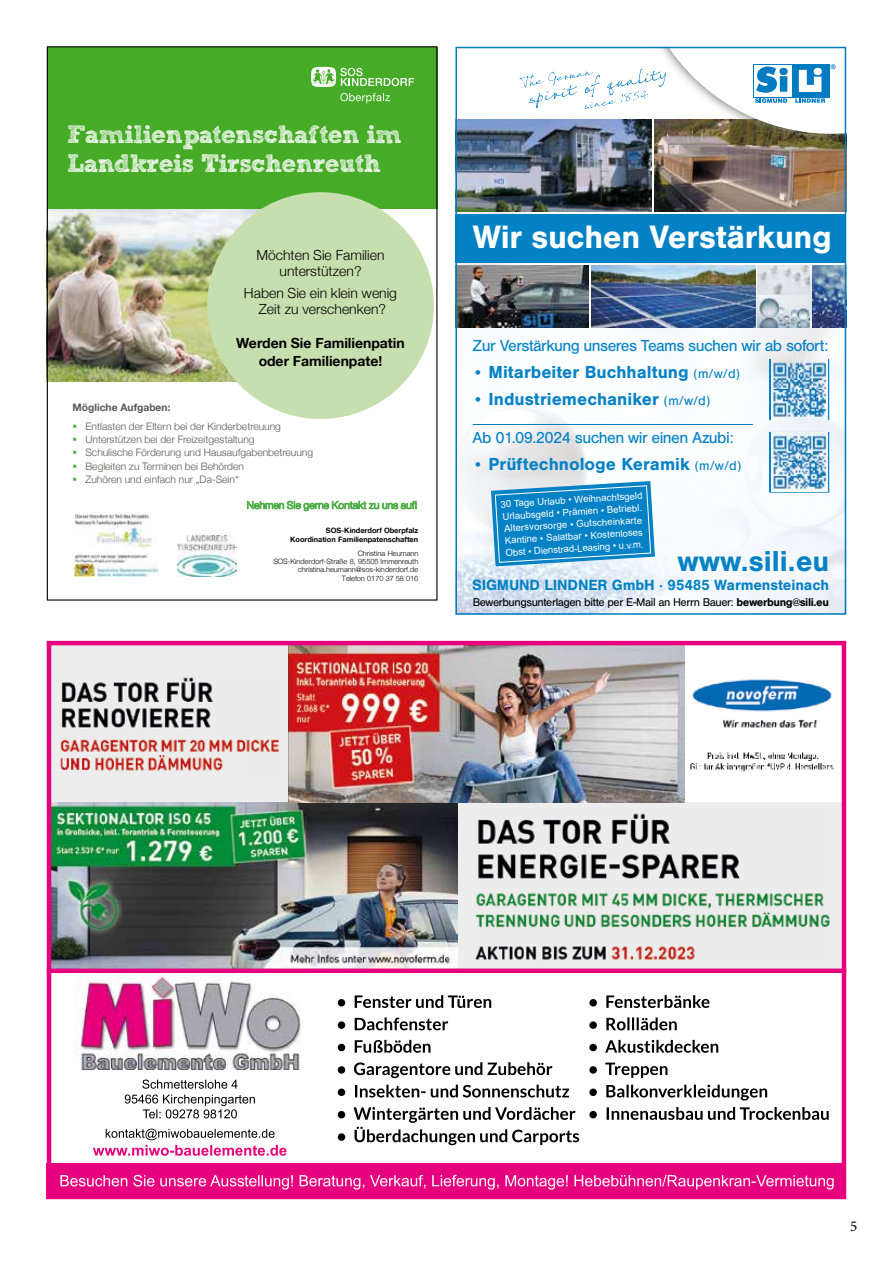
<style>
.page{position:relative;width:893px;height:1263px;background:#fff}
.page>*{position:absolute;margin:0;border:0;box-sizing:border-box;transform-origin:0 0}
.t1{font:700 33.6px "Nimbus San";letter-spacing:-.01em;color:#fff}
.t2{font:700 29.85px "Nimbus San";color:#0482c5}
.t3{font:700 25.05px/29px "Sketch Block";letter-spacing:-.025em;color:#fff}
.t4{font:700 18.15px "Nimbus San";color:#0482c5}
.t5{font:16.5px "Nimbus San";letter-spacing:-.035em;color:#0482c5}
.t6{font:700 15.3px "Nimbus San";letter-spacing:-.01em;color:#0482c5}
.t7{font:15px "Minion Pro";color:#000}
.t8{font:300 13.95px/15.8px "Helvetica Neue LT";color:#000;text-align:center}
.t9{font:700 13.95px/17.7px "Helvetica Neue LT";color:#000;text-align:center}
.t10{font:11.7px "Nimbus San";letter-spacing:-.035em;color:#000}
.t11{font:300 10.35px "Helvetica Neue LT";color:#575756}
.t12{font:300 10.35px "Helvetica Neue LT";letter-spacing:.01em;color:#4daf46}
.t13{font:700 10.35px "Helvetica Neue LT";color:#575756}
.t14{font:9.6px/12.1px "Arial";color:#fff}
.t15{font:300 7.35px/8.4px "Helvetica Neue LT";letter-spacing:-.005em;color:#000;text-align:right}
.t16{font:700 7.35px/8.4px "Helvetica Neue LT";color:#000;text-align:right}
.s1{color:#4daf46}
.s2{font-size:16.5px}
.s3{font-weight:400;font-size:13.5px}
.s4{font-weight:700}
</style>
<div class="page">
<img style="left:47px;top:641px;width:799px;height:522px">
<div style="left:47px;top:1163px;width:799px;height:36px;background:#e6007d"></div>
<svg style="left:60px;top:1175px;width:774px;height:14px"></svg>
<div style="left:88px;top:1124px;width:215px;height:18px;background:#fff"></div>
<div style="left:47px;top:968px;width:799px;height:5px;background:#e6007d"></div>
<svg style="left:338px;top:999px;width:7px;height:7px"></svg>
<svg style="left:355px;top:995px;width:136px;height:13px"></svg>
<svg style="left:338px;top:1021px;width:7px;height:8px"></svg>
<svg style="left:355px;top:1017px;width:93px;height:13px"></svg>
<svg style="left:338px;top:1044px;width:7px;height:7px"></svg>
<svg style="left:355px;top:1040px;width:75px;height:13px"></svg>
<svg style="left:338px;top:1066px;width:7px;height:8px"></svg>
<svg style="left:354px;top:1062px;width:198px;height:16px"></svg>
<svg style="left:338px;top:1088px;width:7px;height:8px"></svg>
<svg style="left:355px;top:1085px;width:214px;height:12px"></svg>
<svg style="left:338px;top:1111px;width:7px;height:7px"></svg>
<svg style="left:338px;top:1133px;width:7px;height:8px"></svg>
<svg style="left:354px;top:1107px;width:225px;height:38px"></svg>
<svg style="left:589px;top:999px;width:8px;height:7px"></svg>
<svg style="left:606px;top:995px;width:103px;height:13px"></svg>
<svg style="left:589px;top:1021px;width:8px;height:8px"></svg>
<svg style="left:606px;top:1017px;width:71px;height:13px"></svg>
<svg style="left:589px;top:1044px;width:8px;height:7px"></svg>
<svg style="left:605px;top:1040px;width:113px;height:13px"></svg>
<svg style="left:589px;top:1066px;width:8px;height:8px"></svg>
<svg style="left:605px;top:1062px;width:62px;height:16px"></svg>
<svg style="left:589px;top:1088px;width:8px;height:8px"></svg>
<svg style="left:606px;top:1085px;width:161px;height:15px"></svg>
<svg style="left:589px;top:1111px;width:8px;height:7px"></svg>
<svg style="left:607px;top:1107px;width:222px;height:13px"></svg>
<svg style="left:75px;top:975px;width:239px;height:143px"></svg>
<svg style="left:93px;top:1129px;width:194px;height:27px"></svg>
<img style="left:686px;top:673px;width:151px;height:58px">
<img style="left:688px;top:745px;width:150px;height:31px">
<img style="left:474px;top:809px;width:357px;height:155px">
<img style="left:654px;top:144px;width:189px;height:67px">
<img style="left:654px;top:134px;width:189px;height:10px">
<svg style="left:520px;top:50px;width:323px;height:84px"></svg>
<img style="left:458px;top:212px;width:374px;height:151px">
<img style="left:829px;top:363px;width:10px;height:50px">
<img style="left:458px;top:413px;width:385px;height:199px">
<div style="left:455px;top:214px;width:391px;height:49px;background:#0282c5"></div>
<img style="left:458px;top:119px;width:194px;height:92px">
<img style="left:769px;top:359px;width:60px;height:61px">
<img style="left:769px;top:432px;width:60px;height:61px">
<img style="left:591px;top:265px;width:164px;height:63px">
<img style="left:458px;top:265px;width:131px;height:63px">
<img style="left:758px;top:265px;width:52px;height:30px">
<img style="left:758px;top:297px;width:52px;height:31px">
<img style="left:812px;top:265px;width:31px;height:63px">
<svg style="left:491px;top:481px;width:164px;height:85px;background:#2a94cd"></svg>
<div style="left:455px;top:47px;width:391px;height:568px;border:2px solid #007bc0"></div>
<hr style="left:473px;top:424px;width:280px;height:1px;background:#007bc0">
<img style="left:49px;top:209px;width:211px;height:173px">
<div style="left:47px;top:47px;width:390px;height:162px;background:#46ab27"></div>
<svg style="left:340px;top:93px;width:50px;height:10px"></svg>
<svg style="left:311px;top:67px;width:103px;height:20px"></svg>
<div style="left:207px;top:192px;width:227px;height:227px;background:#c7deae;border-radius:50%"></div>
<img style="left:178px;top:535px;width:59px;height:41px">
<img style="left:73px;top:512px;width:85px;height:64px">
<h3 class="t3" style="left:67px;top:120px;width:336px">Familienpatenschaften im<br>Landkreis Tirschenreuth</h3>
<h3 class="t8" style="left:256px;top:247px;width:130px">Möchten Sie Familien unterstützen?</h3>
<h3 class="t8" style="left:244px;top:285px;width:155px">Haben Sie ein klein wenig<br>Zeit zu verschenken?</h3>
<h3 class="t9" style="left:236px;top:334px;width:170px">Werden Sie Familienpatin oder Familienpate!</h3>
<p class="t13" style="left:73px;top:401px;width:99px">Mögliche Aufgaben:</p>
<p class="t11" style="left:73px;top:420px;width:210px"><span class="s1">▪</span> Entlasten der Eltern bei der Kinderbetreuung</p>
<p class="t11" style="left:73px;top:433px;width:184px"><span class="s1">▪</span> Unterstützen bei der Freizeitgestaltung</p>
<p class="t11" style="left:73px;top:446px;width:242px"><span class="s1">▪</span> Schulische Förderung und Hausaufgabenbetreuung</p>
<p class="t11" style="left:73px;top:460px;width:173px"><span class="s1">▪</span> Begleiten zu Terminen bei Behörden</p>
<p class="t11" style="left:73px;top:473px;width:168px"><span class="s1">▪</span> Zuhören und einfach nur „Da-Sein“</p>
<p class="t12" style="left:247px;top:499px;width:172px">Nehmen Sie gerne Kontakt zu uns auf!</p>
<p class="t16" style="left:290px;top:526px;width:130px">SOS-Kinderdorf Oberpfalz<br>Koordination Familienpatenschaften</p>
<p class="t15" style="left:273px;top:549px;width:147px">Christina Heumann<br>SOS-Kinderdorf-Straße 8, 95505 Immenreuth christina.heumann@sos-kinderdorf.de<br>Telefon 0170 37 58 016</p>
<h1 class="t1" style="left:473px;top:218px;width:360px">Wir suchen Verstärkung</h1>
<h3 class="t5" style="left:473px;top:337px;width:357px">Zur Verstärkung unseres Teams suchen wir ab sofort:</h3>
<h3 class="t4" style="left:473px;top:362px;width:269px"><span class="s2">•</span> Mitarbeiter Buchhaltung <span class="s3">(m/w/d)</span></h3>
<h3 class="t4" style="left:473px;top:389px;width:239px"><span class="s2">•</span> Industriemechaniker <span class="s3">(m/w/d)</span></h3>
<h3 class="t5" style="left:473px;top:428px;width:263px">Ab 01.09.2024 suchen wir einen Azubi:</h3>
<h3 class="t4" style="left:473px;top:454px;width:270px"><span class="s2">•</span> Prüftechnologe Keramik <span class="s3">(m/w/d)</span></h3>
<p class="t14" style="left:500px;top:497px;width:144px;rotate:-3deg">30 Tage Urlaub • Weihnachtsgeld Urlaubsgeld • Prämien • Betriebl.<br>Altersvorsorge • Gutscheinkarte Kantine • Salatbar • Kostenloses Obst • Dienstrad-Leasing • u.v.m.</p>
<h2 class="t2" style="left:677px;top:545px;width:153px">www.sili.eu</h2>
<h3 class="t6" style="left:472px;top:576px;width:358px">SIGMUND LINDNER GmbH · 95485 Warmensteinach</h3>
<p class="t10" style="left:473px;top:596px;width:358px">Bewerbungsunterlagen bitte per E-Mail an Herrn Bauer: <span class="s4">bewerbung@sili.eu</span></p>
<h3 class="t7" style="left:850px;top:1216px;width:9px">5</h3>
</div>
